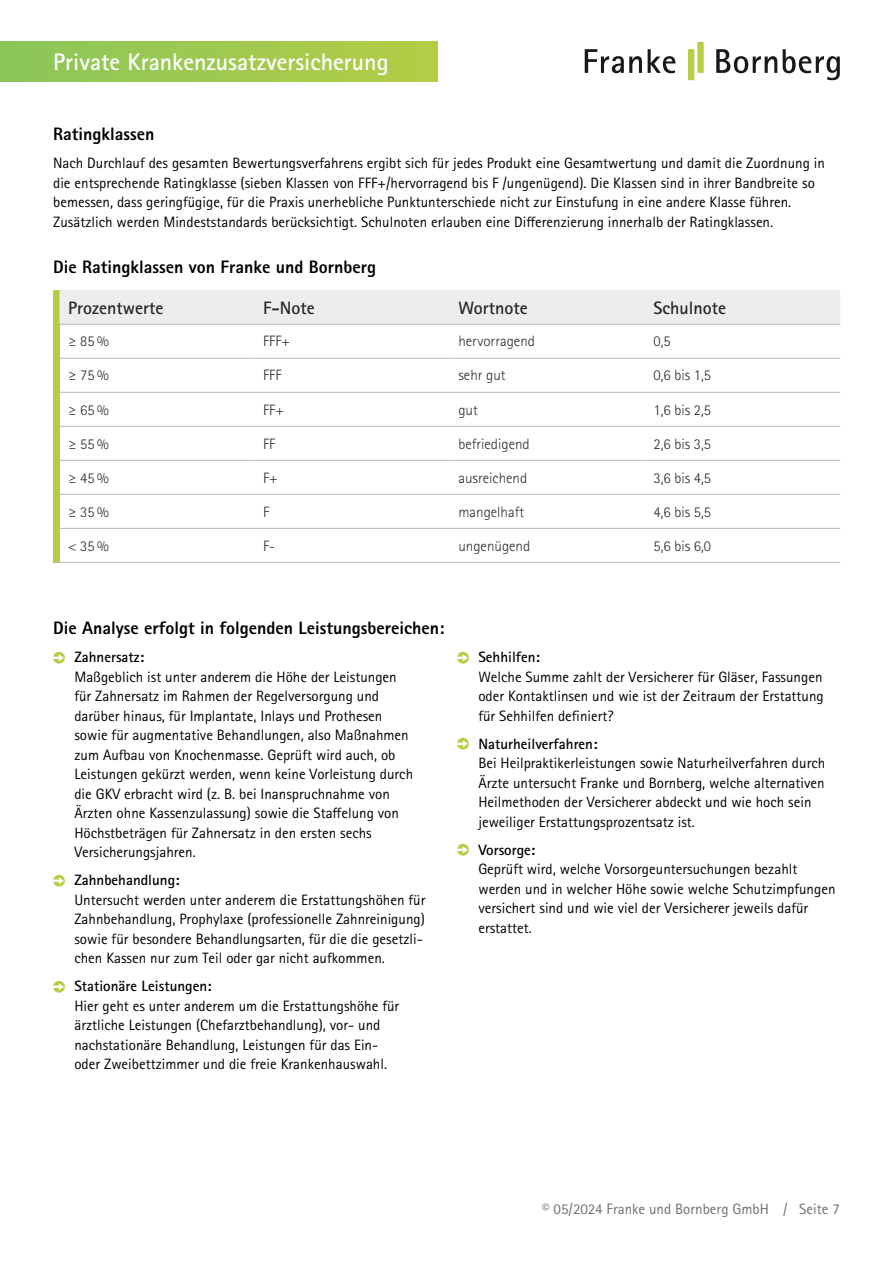
<style>
.page{position:relative;width:893px;height:1263px;background:#fff}
.page>*{position:absolute;margin:0;border:0;box-sizing:border-box;transform-origin:0 0}
.t1{font:700 24px "Rotis Sans Serif Pro";color:#fff}
.t2{font:800 18px "Rotis Sans Serif Pro";color:#000}
.t3{font:700 18px "Rotis Sans Serif Pro";color:#282827}
.t4{font:15px/19.5px "Rotis Sans Serif Pro";color:#000}
.t5{font:300 15px "Rotis Sans Serif Pro";color:#282827}
.t6{font:700 15px "Rotis Sans Serif Pro";color:#000}
.t7{font:15px "Rotis Sans Serif Pro";color:#706f6f}
</style>
<div class="page">
<div style="left:0;top:41px;width:437px;height:40px;background:linear-gradient(to right,#8ac65b,#b4cd45)"></div>
<svg style="left:716px;top:49px;width:124px;height:31px"></svg>
<svg style="left:585px;top:49px;width:90px;height:24px"></svg>
<div style="left:688px;top:49px;width:6px;height:31px;background:#b5ce46"></div>
<div style="left:697px;top:42px;width:7px;height:31px;background:#b5ce46"></div>
<div style="left:53px;top:290px;width:7px;height:272px;background:#b4ce47"></div>
<div style="left:60px;top:290px;width:780px;height:34px;background:#ededed"></div>
<hr style="left:60px;top:324px;width:195px;height:1px;background:#b9b8b8">
<hr style="left:255px;top:324px;width:195px;height:1px;background:#b9b8b8">
<hr style="left:450px;top:324px;width:195px;height:1px;background:#b9b8b8">
<hr style="left:645px;top:324px;width:195px;height:1px;background:#b9b8b8">
<hr style="left:255px;top:358px;width:195px;height:1px;background:#b9b8b8">
<hr style="left:450px;top:358px;width:195px;height:1px;background:#b9b8b8">
<hr style="left:645px;top:358px;width:195px;height:1px;background:#b9b8b8">
<hr style="left:255px;top:392px;width:195px;height:1px;background:#b9b8b8">
<hr style="left:450px;top:392px;width:195px;height:1px;background:#b9b8b8">
<hr style="left:645px;top:392px;width:195px;height:1px;background:#b9b8b8">
<hr style="left:255px;top:426px;width:195px;height:1px;background:#b9b8b8">
<hr style="left:450px;top:426px;width:195px;height:1px;background:#b9b8b8">
<hr style="left:645px;top:426px;width:195px;height:1px;background:#b9b8b8">
<hr style="left:255px;top:460px;width:195px;height:1px;background:#b9b8b8">
<hr style="left:450px;top:460px;width:195px;height:1px;background:#b9b8b8">
<hr style="left:645px;top:460px;width:195px;height:1px;background:#b9b8b8">
<hr style="left:255px;top:494px;width:195px;height:1px;background:#b9b8b8">
<hr style="left:450px;top:494px;width:195px;height:1px;background:#b9b8b8">
<hr style="left:645px;top:494px;width:195px;height:1px;background:#b9b8b8">
<hr style="left:255px;top:528px;width:195px;height:1px;background:#b9b8b8">
<hr style="left:450px;top:528px;width:195px;height:1px;background:#b9b8b8">
<hr style="left:645px;top:528px;width:195px;height:1px;background:#b9b8b8">
<hr style="left:255px;top:562px;width:195px;height:1px;background:#b9b8b8">
<hr style="left:450px;top:562px;width:195px;height:1px;background:#b9b8b8">
<hr style="left:645px;top:562px;width:195px;height:1px;background:#b9b8b8">
<hr style="left:60px;top:358px;width:195px;height:1px;background:#b9b8b8">
<hr style="left:60px;top:392px;width:195px;height:1px;background:#b9b8b8">
<hr style="left:60px;top:426px;width:195px;height:1px;background:#b9b8b8">
<hr style="left:60px;top:460px;width:195px;height:1px;background:#b9b8b8">
<hr style="left:60px;top:494px;width:195px;height:1px;background:#b9b8b8">
<hr style="left:60px;top:528px;width:195px;height:1px;background:#b9b8b8">
<hr style="left:60px;top:562px;width:195px;height:1px;background:#b9b8b8">
<h1 class="t1" style="left:53px;top:46px;width:337px">Private Krankenzusatzversicherung</h1>
<p class="t2" style="left:53px;top:123px;width:103px">Ratingklassen</p>
<p class="t4" style="left:53px;top:153px;width:773px">Nach Durchlauf des gesamten Bewertungsverfahrens ergibt sich für jedes Produkt eine Gesamtwertung und damit die Zuordnung in die entsprechende Ratingklasse (sieben Klassen von FFF+/hervorragend bis F /ungenügend). Die Klassen sind in ihrer Bandbreite so bemessen, dass geringfügige, für die Praxis unerhebliche Punktunterschiede nicht zur Einstufung in eine andere Klasse führen.<br>Zusätzlich werden Mindeststandards berücksichtigt. Schulnoten erlauben eine Differenzierung innerhalb der Ratingklassen.</p>
<p class="t2" style="left:53px;top:256px;width:324px">Die Ratingklassen von Franke und Bornberg</p>
<p class="t3" style="left:68px;top:296px;width:97px">Prozentwerte</p>
<p class="t3" style="left:263px;top:296px;width:53px">F-Note</p>
<p class="t3" style="left:458px;top:296px;width:71px">Wortnote</p>
<p class="t3" style="left:654px;top:296px;width:74px">Schulnote</p>
<p class="t5" style="left:68px;top:333px;width:42px">≥ 85%</p>
<p class="t5" style="left:263px;top:333px;width:28px">FFF+</p>
<p class="t5" style="left:458px;top:333px;width:78px">hervorragend</p>
<p class="t5" style="left:654px;top:333px;width:19px">0,5</p>
<p class="t5" style="left:68px;top:367px;width:42px">≥ 75%</p>
<p class="t5" style="left:263px;top:367px;width:20px">FFF</p>
<p class="t5" style="left:458px;top:367px;width:49px">sehr gut</p>
<p class="t5" style="left:654px;top:367px;width:59px">0,6 bis 1,5</p>
<p class="t5" style="left:68px;top:401px;width:42px">≥ 65%</p>
<p class="t5" style="left:263px;top:401px;width:22px">FF+</p>
<p class="t5" style="left:458px;top:401px;width:21px">gut</p>
<p class="t5" style="left:654px;top:401px;width:59px">1,6 bis 2,5</p>
<p class="t5" style="left:68px;top:435px;width:42px">≥ 55%</p>
<p class="t5" style="left:263px;top:435px;width:14px">FF</p>
<p class="t5" style="left:458px;top:435px;width:73px">befriedigend</p>
<p class="t5" style="left:654px;top:435px;width:59px">2,6 bis 3,5</p>
<p class="t5" style="left:68px;top:469px;width:42px">≥ 45%</p>
<p class="t5" style="left:263px;top:469px;width:16px">F+</p>
<p class="t5" style="left:458px;top:469px;width:70px">ausreichend</p>
<p class="t5" style="left:654px;top:469px;width:59px">3,6 bis 4,5</p>
<p class="t5" style="left:68px;top:503px;width:42px">≥ 35%</p>
<p class="t5" style="left:263px;top:503px;width:8px">F</p>
<p class="t5" style="left:458px;top:503px;width:67px">mangelhaft</p>
<p class="t5" style="left:654px;top:503px;width:59px">4,6 bis 5,5</p>
<p class="t5" style="left:68px;top:537px;width:42px">&lt; 35%</p>
<p class="t5" style="left:263px;top:537px;width:13px">F-</p>
<p class="t5" style="left:458px;top:537px;width:73px">ungenügend</p>
<p class="t5" style="left:654px;top:537px;width:59px">5,6 bis 6,0</p>
<p class="t2" style="left:53px;top:617px;width:393px">Die Analyse erfolgt in folgenden Leistungsbereichen:</p>
<p class="t6" style="left:74px;top:648px;width:71px">Zahnersatz:</p>
<p class="t4" style="left:74px;top:667px;width:340px">Maßgeblich ist unter anderem die Höhe der Leistungen für Zahnersatz im Rahmen der Regelversorgung und darüber hinaus, für Implantate, Inlays und Prothesen sowie für augmentative Behandlungen, also Maßnahmen zum Aufbau von Knochenmasse. Geprüft wird auch, ob Leistungen gekürzt werden, wenn keine Vorleistung durch die GKV erbracht wird (z. B. bei Inanspruchnahme von Ärzten ohne Kassenzulassung) sowie die Staffelung von Höchstbeträgen für Zahnersatz in den ersten sechs Versicherungsjahren.</p>
<p class="t6" style="left:74px;top:871px;width:107px">Zahnbehandlung:</p>
<p class="t4" style="left:74px;top:890px;width:352px">Untersucht werden unter anderem die Erstattungshöhen für Zahnbehandlung, Prophylaxe (professionelle Zahnreinigung) sowie für besondere Behandlungsarten, für die die gesetzli&shy;chen Kassen nur zum Teil oder gar nicht aufkommen.</p>
<p class="t6" style="left:74px;top:977px;width:139px">Stationäre Leistungen:</p>
<p class="t4" style="left:74px;top:996px;width:326px">Hier geht es unter anderem um die Erstattungshöhe für ärztliche Leistungen (Chefarztbehandlung), vor- und nachstationäre Behandlung, Leistungen für das Ein&shy;oder Zweibettzimmer und die freie Krankenhauswahl.</p>
<p class="t6" style="left:478px;top:648px;width:63px">Sehhilfen:</p>
<p class="t4" style="left:478px;top:667px;width:347px;text-align:justify">Welche Summe zahlt der Versicherer für Gläser, Fassungen oder Kontaktlinsen und wie ist der Zeitraum der Erstattung für Sehhilfen definiert?</p>
<p class="t6" style="left:478px;top:734px;width:121px">Naturheilverfahren:</p>
<p class="t4" style="left:478px;top:754px;width:348px">Bei Heilpraktikerleistungen sowie Naturheilverfahren durch Ärzte untersucht Franke und Bornberg, welche alternativen Heilmethoden der Versicherer abdeckt und wie hoch sein jeweiliger Erstattungsprozentsatz ist.</p>
<p class="t6" style="left:478px;top:840px;width:58px">Vorsorge:</p>
<p class="t4" style="left:478px;top:860px;width:359px">Geprüft wird, welche Vorsorgeuntersuchungen bezahlt werden und in welcher Höhe sowie welche Schutzimpfungen versichert sind und wie viel der Versicherer jeweils dafür erstattet.</p>
<p class="t7" style="left:542px;top:1200px;width:299px">© 05/2024 Franke und Bornberg GmbH / Seite 7</p>
</div>
